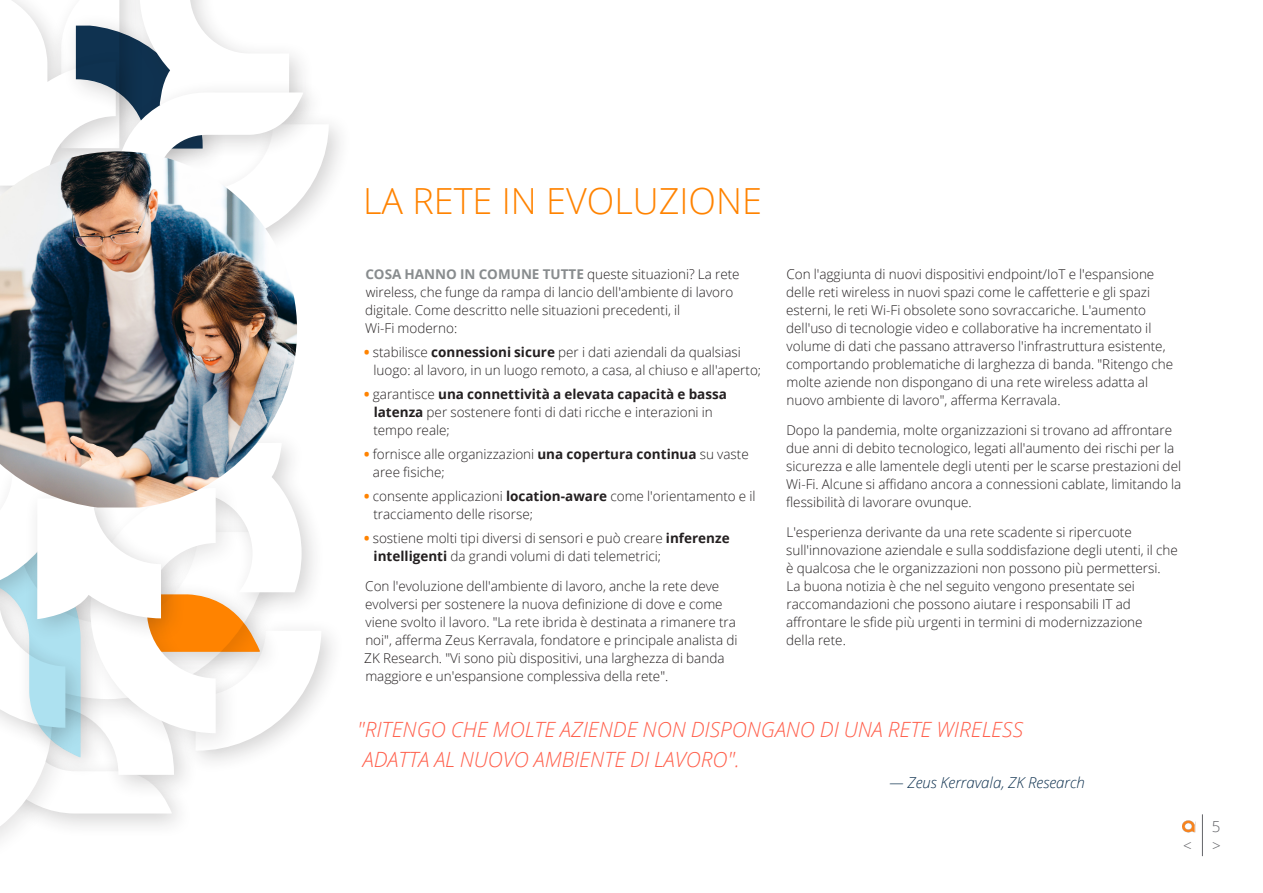
<style>
.page{position:relative;width:1263px;height:893px;background:#fff}
.page>*{position:absolute;margin:0;border:0;box-sizing:border-box;transform-origin:0 0}
.chapter{font:300 36px "Open Sans";color:#ff8300}
.challenge{font:italic 300 21px/30px "Open Sans";color:#ff5f4b}
.toc_text{font:300 15.15px "Open Sans";color:#646569}
.challenge-2{font:italic 300 15px "Open Sans";color:#0f3250}
.text{font:300 13.5px/18px "Open Sans";color:#231f20}
.indent{font:300 13.5px/18px "Open Sans";color:#231f20}
.s1{font-weight:700;color:#888c8e}
.s2{font-weight:800;color:#ff8300}
.s3{font-weight:700}
</style>
<div class="page">
<svg style="left:1183px;top:820px;width:12px;height:13px"></svg>
<hr style="left:1202px;top:814px;width:1px;height:42px;background:#646569">
<div style="left:190px;top:111px;width:163px;height:158px;background:#231f20;opacity:.2"></div>
<div style="left:182px;top:617px;width:164px;height:158px;background:#231f20;opacity:.2"></div>
<svg style="left:12px;top:0;width:317px;height:244px"></svg>
<svg style="left:0;top:500px;width:321px;height:339px"></svg>
<img style="left:0;top:151px;width:297px;height:356px">
<p class="chapter" style="left:363px;top:176px;width:400px">LA RETE IN EVOLUZIONE</p>
<p class="text" style="left:786px;top:264px;width:388px">Con l'aggiunta di nuovi dispositivi endpoint/IoT e l'espansione delle reti wireless in nuovi spazi come le caffetterie e gli spazi esterni, le reti Wi-Fi obsolete sono sovraccariche. L'aumento dell'uso di tecnologie video e collaborative ha incrementato il volume di dati che passano attraverso l'infrastruttura esistente, comportando problematiche di larghezza di banda. "Ritengo che molte aziende non dispongano di una rete wireless adatta al nuovo ambiente di lavoro", afferma Kerravala.</p>
<p class="text" style="left:786px;top:420px;width:397px">Dopo la pandemia, molte organizzazioni si trovano ad affrontare due anni di debito tecnologico, legati all'aumento dei rischi per la sicurezza e alle lamentele degli utenti per le scarse prestazioni del Wi-Fi. Alcune si affidano ancora a connessioni cablate, limitando la flessibilità di lavorare ovunque.</p>
<p class="text" style="left:786px;top:522px;width:393px">L'esperienza derivante da una rete scadente si ripercuote sull'innovazione aziendale e sulla soddisfazione degli utenti, il che è qualcosa che le organizzazioni non possono più permettersi.<br>La buona notizia è che nel seguito vengono presentate sei raccomandazioni che possono aiutare i responsabili IT ad affrontare le sfide più urgenti in termini di modernizzazione<br>della rete.</p>
<p class="text" style="left:365px;top:264px;width:376px"><span class="s1">COSA HANNO IN COMUNE TUTTE</span> queste situazioni? La rete wireless, che funge da rampa di lancio dell'ambiente di lavoro digitale. Come descritto nelle situazioni precedenti, il<br>Wi-Fi moderno:</p>
<p class="indent" style="left:374px;top:342px;width:389px;text-indent:-9px"><span class="s2">•</span> stabilisce <span class="s3">connessioni sicure</span> per i dati aziendali da qualsiasi luogo: al lavoro, in un luogo remoto, a casa, al chiuso e all'aperto;</p>
<p class="indent" style="left:373px;top:384px;width:355px;text-indent:-9px"><span class="s2">•</span> garantisce <span class="s3">una connettività a elevata capacità e bassa latenza</span> per sostenere fonti di dati ricche e interazioni in tempo reale;</p>
<p class="indent" style="left:373px;top:444px;width:377px;text-indent:-9px"><span class="s2">•</span> fornisce alle organizzazioni <span class="s3">una copertura continua</span> su vaste aree fisiche;</p>
<p class="indent" style="left:373px;top:486px;width:384px;text-indent:-9px"><span class="s2">•</span> consente applicazioni <span class="s3">location-aware</span> come l'orientamento e il tracciamento delle risorse;</p>
<p class="indent" style="left:374px;top:528px;width:358px;text-indent:-9px"><span class="s2">•</span> sostiene molti tipi diversi di sensori e può creare <span class="s3">inferenze intelligenti</span> da grandi volumi di dati telemetrici;</p>
<p class="text" style="left:364px;top:576px;width:375px">Con l'evoluzione dell'ambiente di lavoro, anche la rete deve evolversi per sostenere la nuova definizione di dove e come viene svolto il lavoro. "La rete ibrida è destinata a rimanere tra noi", afferma Zeus Kerravala, fondatore e principale analista di ZK Research. "Vi sono più dispositivi, una larghezza di banda maggiore e un'espansione complessiva della rete".</p>
<p class="challenge" style="left:357px;top:713px;width:667px">"RITENGO CHE MOLTE AZIENDE NON DISPONGANO DI UNA RETE WIRELESS<br>ADATTA AL NUOVO AMBIENTE DI LAVORO".</p>
<p class="challenge-2" style="left:889px;top:772px;width:197px">— Zeus Kerravala, ZK Research</p>
<p class="toc_text" style="left:1212px;top:816px;width:10px">5</p>
<p class="toc_text" style="left:1183px;top:835px;width:10px">&lt;</p>
<p class="toc_text" style="left:1212px;top:835px;width:10px">&gt;</p>
</div>
